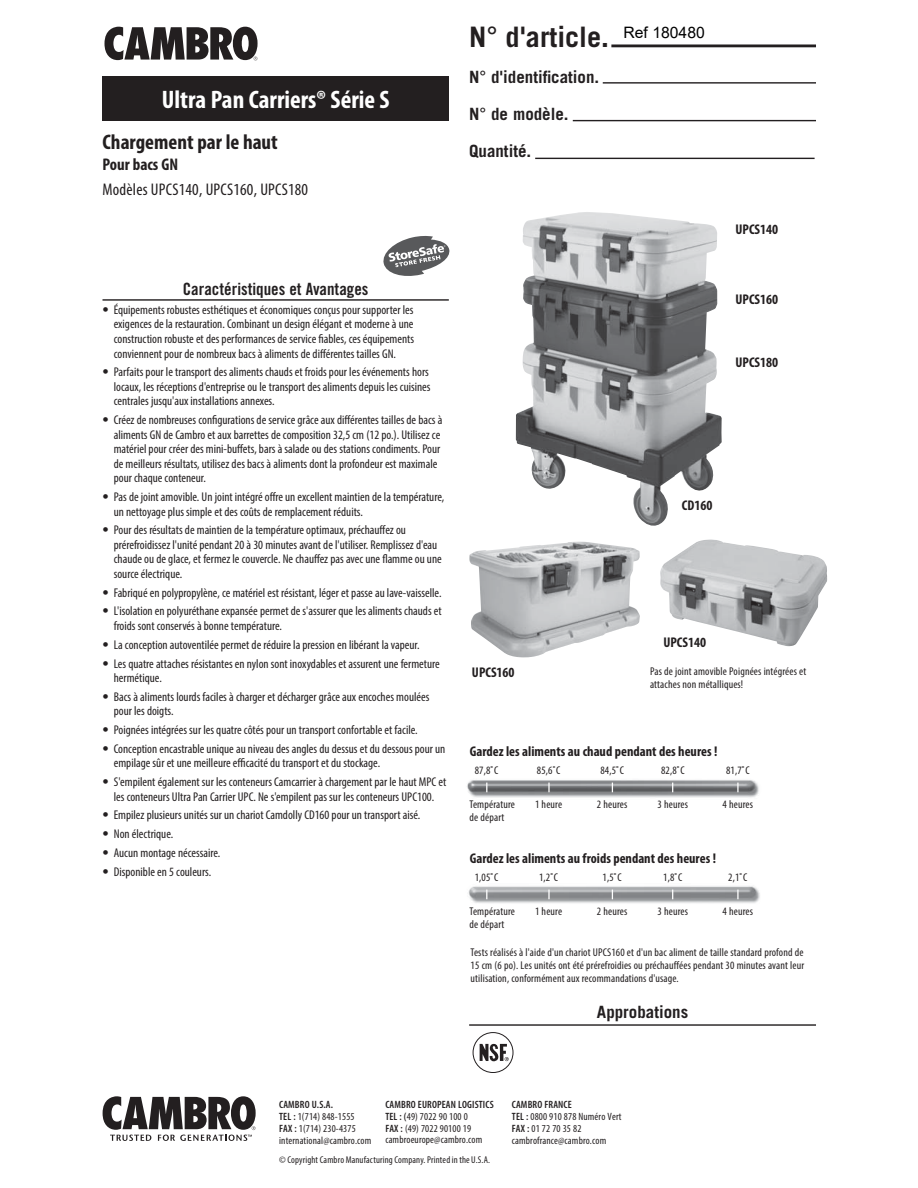
<style>
.page{position:relative;width:918px;height:1188px;background:#fff}
.page>*{position:absolute;margin:0;border:0;box-sizing:border-box;transform-origin:0 0}
.t1{font:700 28.2px "Trade Gothic";color:#231f20}
.t2{font:700 condensed 25.35px "Myriad Pro";color:#fff}
.t3{font:700 condensed 21.15px "Myriad Pro";color:#231f20}
.t4{font:700 16.95px/36.8px "Trade Gothic";color:#231f20}
.t5{font:condensed 16.95px "Myriad Pro";letter-spacing:.015em;color:#231f20}
.t6{font:16.95px "Trade Gothic LT Std Bd Cn 20";color:#231f20}
.t7{font:700 condensed 16.95px "Myriad Pro";color:#231f20}
.t8{font:15.75px "Arial";color:#000}
.t9{font:700 condensed 14.1px "Myriad Pro";color:#231f20}
.t10{font:condensed 12.75px/14.5px "Myriad Pro";color:#231f20}
.t11{font:condensed 11.25px/12.8px "Myriad Pro";letter-spacing:.015em;color:#231f20}
.t12{font:condensed 10.65px/12px "Myriad Pro";letter-spacing:.015em;color:#231f20}
.t13{font:condensed 9.9px "Myriad Pro";letter-spacing:.015em;color:#231f20}
.s1{font-family:"Trade Gothic LT Std Cn 18";font-stretch:normal}
.s2{font-weight:600}
</style>
<div class="page">
<img style="left:516px;top:212px;width:206px;height:314px">
<img style="left:660px;top:540px;width:167px;height:106px">
<div style="left:473px;top:1032px;width:40px;height:41px;border:1px solid #231f20;border-radius:50%"></div>
<svg style="left:480px;top:1044px;width:29px;height:17px"></svg>
<img style="left:467px;top:780px;width:292px;height:18px">
<svg style="left:548px;top:783px;width:2px;height:9px"></svg>
<svg style="left:737px;top:783px;width:2px;height:9px"></svg>
<img style="left:468px;top:886px;width:292px;height:17px">
<svg style="left:548px;top:890px;width:2px;height:9px"></svg>
<svg style="left:737px;top:890px;width:2px;height:9px"></svg>
<img style="left:469px;top:542px;width:171px;height:115px">
<svg style="left:105px;top:27px;width:153px;height:33px"></svg>
<svg style="left:103px;top:1096px;width:153px;height:45px"></svg>
<svg style="left:383px;top:236px;width:67px;height:40px"></svg>
<hr style="left:469px;top:1024px;width:347px;height:2px;background:#231f20">
<hr style="left:611px;top:44px;width:205px;height:3px;background:#231f20">
<hr style="left:603px;top:82px;width:213px;height:2px;background:#231f20">
<hr style="left:573px;top:120px;width:243px;height:1px;background:#231f20">
<hr style="left:535px;top:158px;width:280px;height:1px;background:#231f20">
<div style="left:102px;top:76px;width:347px;height:45px;background:#231f20"></div>
<hr style="left:102px;top:299px;width:347px;height:2px;background:#231f20">
<h2 class="t2" style="left:162px;top:90px;width:229px">Ultra Pan Carriers® Série S</h2>
<h3 class="t3" style="left:102px;top:134px;width:177px">Chargement par le haut</h3>
<h3 class="t7" style="left:102px;top:158px;width:77px">Pour bacs GN</h3>
<h3 class="t5" style="left:102px;top:183px;width:207px">Modèles UPCS140, UPCS160, UPCS180</h3>
<h3 class="t6" style="left:183px;top:279px;width:187px">Caractéristiques et Avantages</h3>
<p class="t10" style="left:114px;top:303px;width:302px;text-align:justify;text-indent:-11px"><span class="s1">•</span> Équipements robustes esthétiques et économiques conçus pour supporter les exigences de la restauration. Combinant un design élégant et moderne à une construction robuste et des performances de service fiables, ces équipements conviennent pour de nombreux bacs à aliments de différentes tailles GN.</p>
<p class="t10" style="left:114px;top:366px;width:318px;text-indent:-11px"><span class="s1">•</span> Parfaits pour le transport des aliments chauds et froids pour les événements hors locaux, les réceptions d'entreprise ou le transport des aliments depuis les cuisines centrales jusqu'aux installations annexes.</p>
<p class="t10" style="left:114px;top:413px;width:330px;text-indent:-11px"><span class="s1">•</span> Créez de nombreuses configurations de service grâce aux différentes tailles de bacs à aliments GN de Cambro et aux barrettes de composition 32,5 cm (12 po.). Utilisez ce matériel pour créer des mini-buffets, bars à salade ou des stations condiments. Pour de meilleurs résultats, utilisez des bacs à aliments dont la profondeur est maximale pour chaque conteneur.</p>
<p class="t10" style="left:114px;top:490px;width:332px;text-indent:-11px"><span class="s1">•</span> Pas de joint amovible. Un joint intégré offre un excellent maintien de la température, un nettoyage plus simple et des coûts de remplacement réduits.</p>
<p class="t10" style="left:114px;top:524px;width:330px;text-indent:-11px"><span class="s1">•</span> Pour des résultats de maintien de la température optimaux, préchauffez ou prérefroidissez l'unité pendant 20 à 30 minutes avant de l'utiliser. Remplissez d'eau chaude ou de glace, et fermez le couvercle. Ne chauffez pas avec une flamme ou une source électrique.</p>
<p class="t10" style="left:102px;top:586px;width:341px"><span class="s1">•</span> Fabriqué en polypropylène, ce matériel est résistant, léger et passe au lave-vaisselle.</p>
<p class="t10" style="left:114px;top:605px;width:329px;text-indent:-11px"><span class="s1">•</span> L'isolation en polyuréthane expansée permet de s'assurer que les aliments chauds et froids sont conservés à bonne température.</p>
<p class="t10" style="left:102px;top:638px;width:319px"><span class="s1">•</span> La conception autoventilée permet de réduire la pression en libérant la vapeur.</p>
<p class="t10" style="left:114px;top:657px;width:327px;text-indent:-11px"><span class="s1">•</span> Les quatre attaches résistantes en nylon sont inoxydables et assurent une fermeture hermétique.</p>
<p class="t10" style="left:114px;top:690px;width:317px;text-indent:-11px"><span class="s1">•</span> Bacs à aliments lourds faciles à charger et décharger grâce aux encoches moulées pour les doigts.</p>
<p class="t10" style="left:102px;top:723px;width:317px"><span class="s1">•</span> Poignées intégrées sur les quatre côtés pour un transport confortable et facile.</p>
<p class="t10" style="left:114px;top:742px;width:333px;text-indent:-11px"><span class="s1">•</span> Conception encastrable unique au niveau des angles du dessus et du dessous pour un empilage sûr et une meilleure efficacité du transport et du stockage.</p>
<p class="t10" style="left:102px;top:775px;width:345px;text-align:center"><span class="s1">•</span> S'empilent également sur les conteneurs Camcarrier à chargement par le haut MPC et les conteneurs Ultra Pan Carrier UPC. Ne s'empilent pas sur les conteneurs UPC100.</p>
<p class="t10" style="left:102px;top:809px;width:319px"><span class="s1">•</span> Empilez plusieurs unités sur un chariot Camdolly CD160 pour un transport aisé.</p>
<p class="t10" style="left:102px;top:828px;width:72px"><span class="s1">•</span> Non électrique.</p>
<p class="t10" style="left:102px;top:846px;width:119px"><span class="s1">•</span> Aucun montage nécessaire.</p>
<p class="t10" style="left:102px;top:865px;width:110px"><span class="s1">•</span> Disponible en 5 couleurs.</p>
<h1 class="t1" style="left:469px;top:26px;width:141px">N° d'article.</h1>
<h3 class="t4" style="left:469px;top:60px;width:132px">N° d'identification.<br>N° de modèle.<br>Quantité.</h3>
<p class="t8" style="left:624px;top:22px;width:83px">Ref 180480</p>
<p class="t9" style="left:736px;top:224px;width:44px">UPCS140</p>
<p class="t9" style="left:736px;top:294px;width:44px">UPCS160</p>
<p class="t9" style="left:736px;top:357px;width:44px">UPCS180</p>
<p class="t9" style="left:472px;top:667px;width:44px">UPCS160</p>
<p class="t9" style="left:682px;top:499px;width:32px">CD160</p>
<p class="t9" style="left:663px;top:637px;width:44px">UPCS140</p>
<p class="t11" style="left:650px;top:666px;width:158px">Pas de joint amovible Poignées intégrées et attaches non métalliques!</p>
<p class="t9" style="left:470px;top:746px;width:249px">Gardez les aliments au chaud pendant des heures !</p>
<p class="t11" style="left:475px;top:764px;width:25px">87,8˚C</p>
<p class="t11" style="left:537px;top:764px;width:25px">85,6˚C</p>
<p class="t11" style="left:600px;top:764px;width:25px">84,5˚C</p>
<p class="t11" style="left:661px;top:764px;width:25px">82,8˚C</p>
<p class="t11" style="left:726px;top:764px;width:25px">81,7˚C</p>
<p class="t11" style="left:470px;top:799px;width:47px">Température</p>
<p class="t11" style="left:535px;top:799px;width:29px">1 heure</p>
<p class="t11" style="left:597px;top:799px;width:32px">2 heures</p>
<p class="t11" style="left:658px;top:799px;width:32px">3 heures</p>
<p class="t11" style="left:722px;top:799px;width:32px">4 heures</p>
<p class="t11" style="left:470px;top:811px;width:36px">de départ</p>
<p class="t9" style="left:470px;top:853px;width:248px">Gardez les aliments au froids pendant des heures !</p>
<p class="t11" style="left:475px;top:871px;width:25px">1,05˚C</p>
<p class="t11" style="left:539px;top:871px;width:21px">1,2˚C</p>
<p class="t11" style="left:603px;top:871px;width:21px">1,5˚C</p>
<p class="t11" style="left:663px;top:871px;width:21px">1,8˚C</p>
<p class="t11" style="left:728px;top:871px;width:21px">2,1˚C</p>
<p class="t11" style="left:470px;top:906px;width:47px">Température</p>
<p class="t11" style="left:535px;top:906px;width:29px">1 heure</p>
<p class="t11" style="left:597px;top:906px;width:32px">2 heures</p>
<p class="t11" style="left:658px;top:906px;width:32px">3 heures</p>
<p class="t11" style="left:722px;top:906px;width:32px">4 heures</p>
<p class="t11" style="left:470px;top:918px;width:36px">de départ</p>
<p class="t11" style="left:471px;top:947px;width:335px;text-align:justify">Tests réalisés à l'aide d'un chariot UPCS160 et d'un bac aliment de taille standard profond de 15 cm (6 po). Les unités ont été prérefroidies ou préchauffées pendant 30 minutes avant leur utilisation, conformément aux recommandations d'usage.</p>
<h3 class="t4" style="left:597px;top:995px;width:93px">Approbations</h3>
<p class="t12" style="left:279px;top:1099px;width:94px"><span class="s2">CAMBRO U.S.A.<br>TEL :</span> 1(714) 848-1555<br><span class="s2">FAX :</span> 1(714) 230-4375 international@cambro.com</p>
<p class="t12" style="left:385px;top:1099px;width:110px"><span class="s2">CAMBRO EUROPEAN LOGISTICS<br>TEL : (</span>49) 7022 90 100 0<br><span class="s2">FAX :</span> (49) 7022 90100 19 cambroeurope@cambro.com</p>
<p class="t13" style="left:279px;top:1156px;width:212px">© Copyright Cambro Manufacturing Company. Printed in the U.S.A.</p>
<p class="t12" style="left:512px;top:1099px;width:111px"><span class="s2">CAMBRO FRANCE<br>TEL :</span> 0800 910 878 Numéro Vert<br><span class="s2">FAX :</span> 01 72 70 35 82 cambrofrance@cambro.com</p>
</div>
